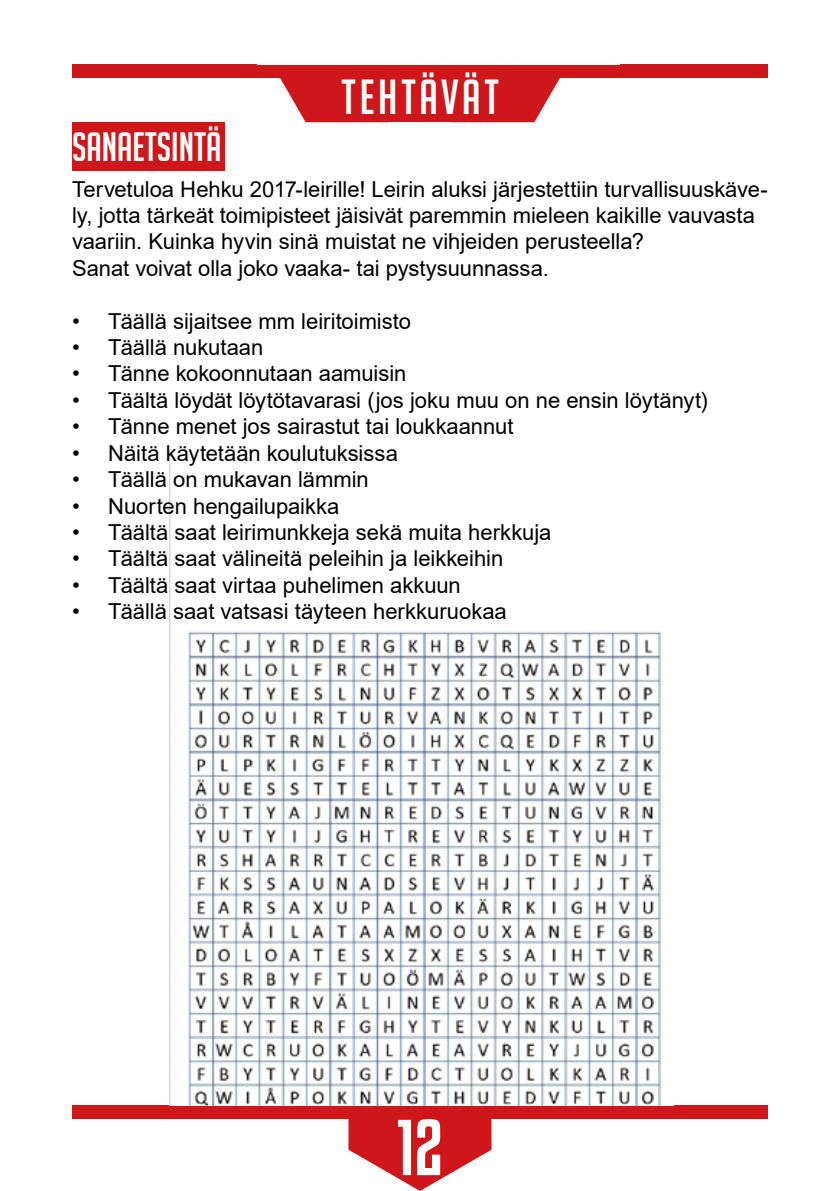
<style>
.page{position:relative;width:840px;height:1191px;background:#fff}
.page>*{position:absolute;margin:0;border:0;box-sizing:border-box;transform-origin:0 0}
.t1{font:70px "Kenyan Coffee Rg";color:#fff}
.t2{font:48px "Big Noodle Titling";letter-spacing:.08em;color:#fff}
.t3{font:40px "Big Noodle Titling";color:#fff}
.t4{font:22px/26.4px "Arial";letter-spacing:-.005em;color:#000}
</style>
<div class="page">
<div style="left:72px;top:65px;width:695px;height:13px;background:#cd171a"></div>
<svg style="left:280px;top:78px;width:280px;height:44px"></svg>
<div style="left:72px;top:1106px;width:695px;height:13px;background:#cd171a"></div>
<svg style="left:348px;top:1119px;width:143px;height:72px"></svg>
<div style="left:327px;top:74px;width:185px;height:48px;background:#cd171a"></div>
<img style="left:170px;top:449px;width:492px;height:656px">
<div style="left:72px;top:122px;width:152px;height:49px;background:#cd171a"></div>
<h3 class="t3" style="left:72px;top:125px;width:151px">SANAETSINTÄ</h3>
<h2 class="t2" style="left:341px;top:71px;width:159px">TEHTÄVÄT</h2>
<p class="t4" style="left:72px;top:175px;width:697px">Tervetuloa Hehku 2017-leirille! Leirin aluksi järjestettiin turvallisuuskäve&shy;ly, jotta tärkeät toimipisteet jäisivät paremmin mieleen kaikille vauvasta vaariin. Kuinka hyvin sinä muistat ne vihjeiden perusteella?<br>Sanat voivat olla joko vaaka- tai pystysuunnassa.</p>
<p class="t4" style="left:72px;top:307px;width:340px">• Täällä sijaitsee mm leiritoimisto</p>
<p class="t4" style="left:72px;top:334px;width:192px">• Täällä nukutaan</p>
<p class="t4" style="left:72px;top:360px;width:336px">• Tänne kokoonnutaan aamuisin</p>
<p class="t4" style="left:72px;top:387px;width:636px">• Täältä löydät löytötavarasi (jos joku muu on ne ensin löytänyt)</p>
<p class="t4" style="left:72px;top:413px;width:442px">• Tänne menet jos sairastut tai loukkaannut</p>
<p class="t4" style="left:72px;top:439px;width:327px">• Näitä käytetään koulutuksissa</p>
<p class="t4" style="left:72px;top:466px;width:298px">• Täällä on mukavan lämmin</p>
<p class="t4" style="left:72px;top:492px;width:269px">• Nuorten hengailupaikka</p>
<p class="t4" style="left:72px;top:519px;width:480px">• Täältä saat leirimunkkeja sekä muita herkkuja</p>
<p class="t4" style="left:72px;top:545px;width:432px">• Täältä saat välineitä peleihin ja leikkeihin</p>
<p class="t4" style="left:72px;top:571px;width:390px">• Täältä saat virtaa puhelimen akkuun</p>
<p class="t4" style="left:72px;top:598px;width:436px">• Täällä saat vatsasi täyteen herkkuruokaa</p>
<h1 class="t1" style="left:396px;top:1105px;width:48px">12</h1>
</div>
